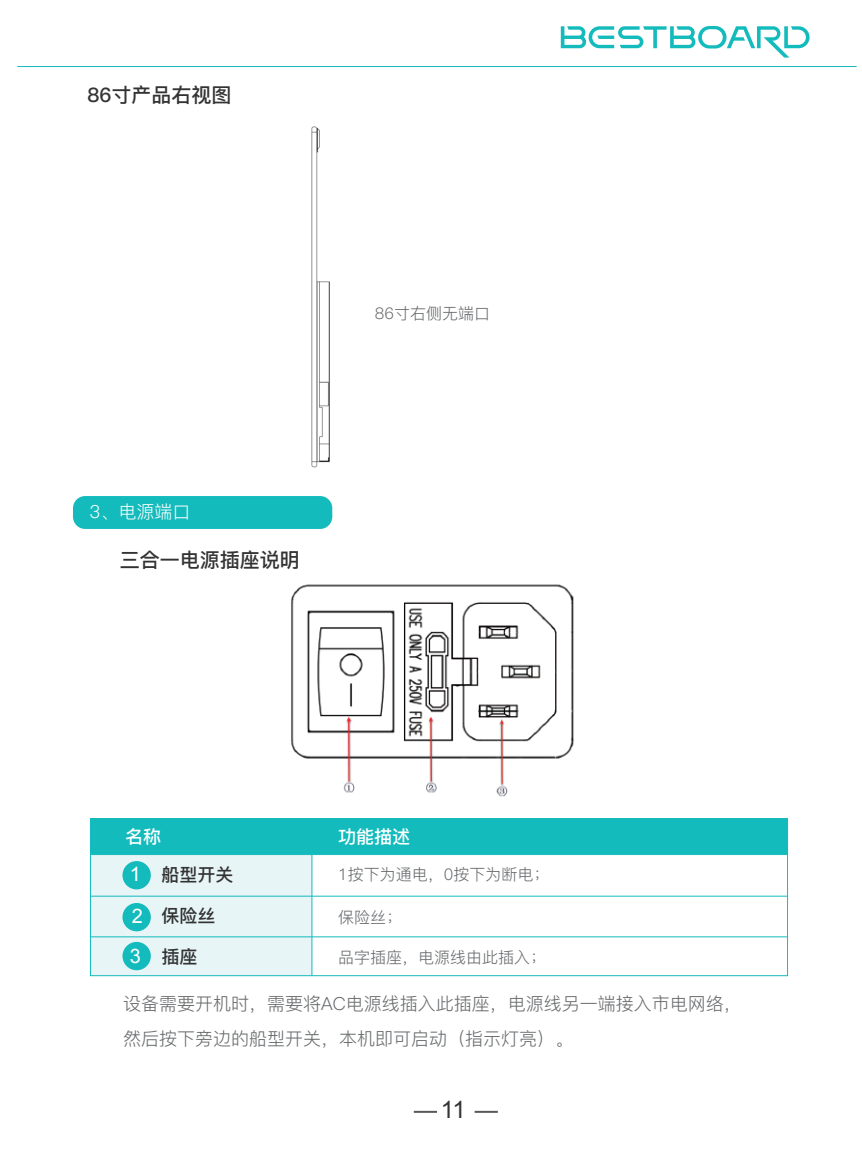
<style>
.page{position:relative;width:862px;height:1157px;background:#fff}
.page>*{position:absolute;margin:0;border:0;box-sizing:border-box;transform-origin:0 0}
.t1{font:24px "Arial";color:#333334}
.t2{font:20px "Ping Fang SC Bold";color:#333334}
.t3{font:20px "Arial";color:#fff}
.t4{font:18px/35.2px "Ping Fang SC Regular";color:#67696b}
.t5{font:18px "Ping Fang SC Bold";color:#333334}
.t6{font:18px "Ping Fang SC Regular";color:#fff}
.t7{font:18px "Ping Fang SC Bold";color:#fff}
.t8{font:16px "Ping Fang SC Regular";color:#66696b}
.s1{color:#67696b}
</style>
<div class="page">
<div style="left:90px;top:819px;width:222px;height:156px;background:#e7f5f6"></div>
<div style="left:90px;top:818px;width:697px;height:36px;background:#14bbbd"></div>
<img style="left:291px;top:584px;width:283px;height:213px">
<div style="left:73px;top:496px;width:259px;height:33px;background:#14bbbd;border-radius:12px"></div>
<svg style="left:561px;top:26px;width:248px;height:32px"></svg>
<hr style="left:17px;top:66px;width:839px;height:1px;background:#14bbbd">
<div style="left:122px;top:861px;width:29px;height:28px;background:#14bbbd;border-radius:50%"></div>
<div style="left:122px;top:903px;width:29px;height:28px;background:#14bbbd;border-radius:50%"></div>
<div style="left:122px;top:942px;width:29px;height:28px;background:#14bbbd;border-radius:50%"></div>
<hr style="left:90px;top:895px;width:697px;height:1px;background:#14bbbd">
<hr style="left:90px;top:854px;width:697px;height:1px;background:#14bbbd">
<hr style="left:90px;top:936px;width:697px;height:1px;background:#14bbbd">
<div style="left:90px;top:818px;width:698px;height:158px;border:1px solid #14bbbd"></div>
<hr style="left:311px;top:819px;width:1px;height:156px;background:#14bbbd">
<hr style="left:414px;top:1110px;width:23px;height:2px;background:#57585a">
<hr style="left:474px;top:1110px;width:24px;height:2px;background:#57585a">
<img style="left:311px;top:126px;width:19px;height:342px">
<p class="t2" style="left:88px;top:83px;width:145px">86寸产品右视图</p>
<p class="t6" style="left:90px;top:500px;width:102px">3、电源端口</p>
<p class="t2" style="left:120px;top:548px;width:182px">三合一电源插座说明</p>
<p class="t8" style="left:375px;top:303px;width:117px">86寸右侧无端口</p>
<p class="t7" style="left:125px;top:826px;width:37px">名称</p>
<p class="t7" style="left:338px;top:826px;width:73px">功能描述</p>
<p class="t5" style="left:161px;top:863px;width:73px">船型开关</p>
<p class="t5" style="left:161px;top:905px;width:55px">保险丝</p>
<p class="t5" style="left:161px;top:945px;width:37px">插座</p>
<p class="t3" style="left:130px;top:860px;width:13px">1</p>
<p class="t8" style="left:338px;top:865px;width:213px">1按下为通电，0按下为断电<span class="s1">；</span></p>
<p class="t8" style="left:338px;top:907px;width:65px">保险丝<span class="s1">；</span></p>
<p class="t3" style="left:132px;top:902px;width:13px">2</p>
<p class="t3" style="left:130px;top:942px;width:13px">3</p>
<p class="t8" style="left:338px;top:947px;width:209px">品字插座，电源线由此插入<span class="s1">；</span></p>
<p class="t4" style="left:123px;top:985px;width:620px">设备需要开机时，需要将AC电源线插入此插座，电源线另一端接入市电网络，然后按下旁边的船型开关，本机即可启动（指示灯亮）。</p>
<h1 class="t1" style="left:441px;top:1094px;width:26px">11</h1>
</div>
